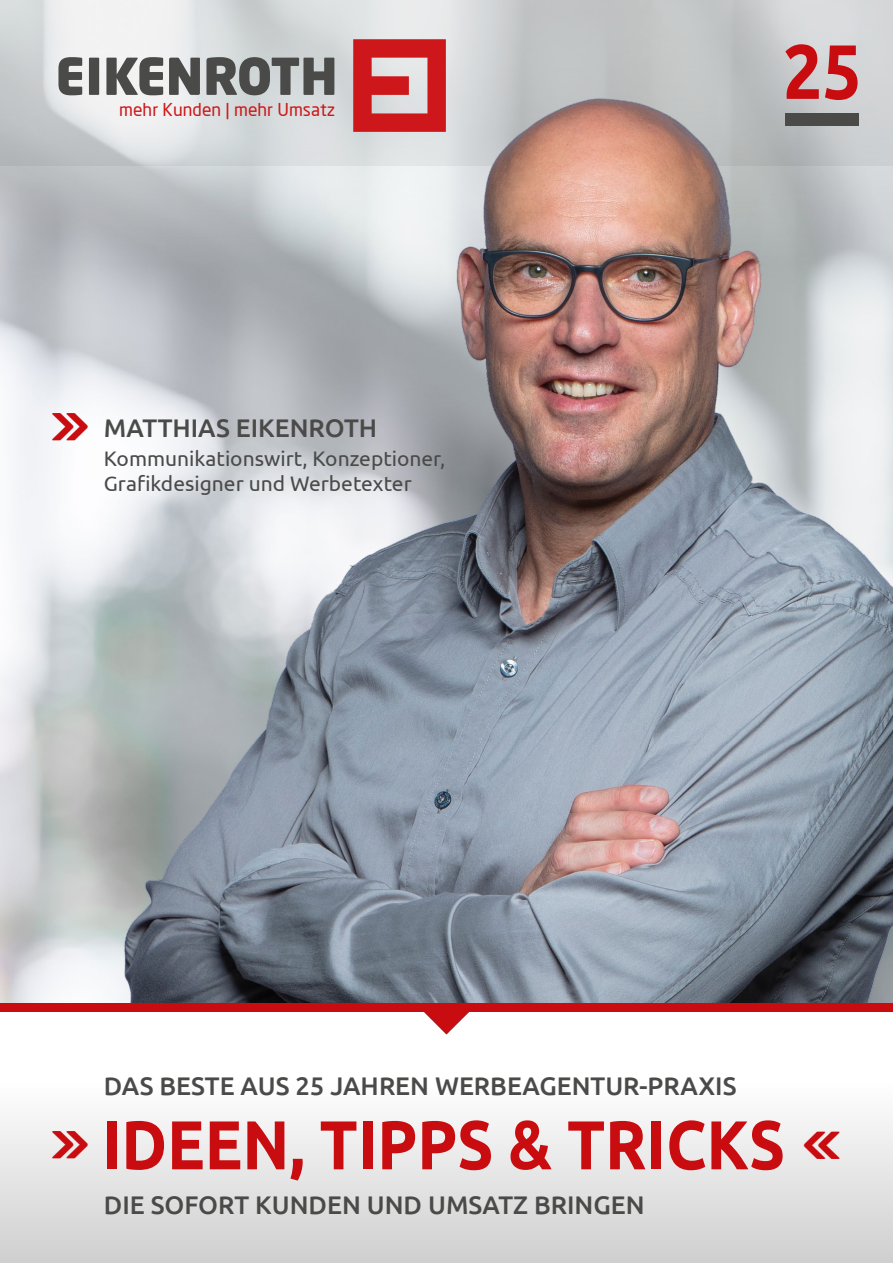
<style>
.page{position:relative;width:893px;height:1263px;background:#fff}
.page>*{position:absolute;margin:0;border:0;box-sizing:border-box;transform-origin:0 0}
.t1{font:700 76.95px "Ubuntu";color:#c90c0f;scale:.9 1}
.t2{font:700 69px "Ubuntu";color:#c90c0f;scale:.9 1}
.t3{font:700 54.6px "Neo Sans";color:#c90c0f;scale:.9 1}
.t4{font:500 25.5px "Ubuntu";color:#4a4a49}
.t5{font:21px/25.2px "Ubuntu";color:#4a4a49}
.t6{font:17.4px "Neo Sans";color:#cd171a}
.s1{font-family:"Neo Sans";font-size:54.6px}
</style>
<div class="page">
<svg style="left:0;top:0;width:893px;height:166px"></svg>
<img style="left:48px;top:84px;width:845px;height:919px">
<div style="left:0;top:1078px;width:893px;height:185px;background:linear-gradient(to bottom,#fff,#cfcfcf)"></div>
<div style="left:0;top:1003px;width:893px;height:8px;background:#c90c0f"></div>
<svg style="left:420px;top:1011px;width:53px;height:23px"></svg>
<div style="left:785px;top:113px;width:73px;height:12px;background:#4a4a49"></div>
<svg style="left:353px;top:39px;width:93px;height:93px"></svg>
<svg style="left:58px;top:57px;width:24px;height:38px"></svg>
<svg style="left:89px;top:58px;width:10px;height:37px"></svg>
<svg style="left:106px;top:57px;width:57px;height:38px"></svg>
<svg style="left:169px;top:58px;width:31px;height:37px"></svg>
<svg style="left:206px;top:57px;width:128px;height:38px"></svg>
<p class="t6" style="left:119px;top:99px;width:217px">mehr Kunden | mehr Umsatz</p>
<h3 class="t3" style="left:47px;top:393px;width:53px">&gt;&gt;</h3>
<p class="t4" style="left:104px;top:411px;width:275px">MATTHIAS EIKENROTH</p>
<p class="t5" style="left:104px;top:445px;width:343px">Kommunikationswirt, Konzeptioner,<br>Grafikdesigner und Werbetexter</p>
<h1 class="t1" style="left:783px;top:25px;width:89px">25</h1>
<p class="t4" style="left:104px;top:1070px;width:634px">DAS BESTE AUS 25 JAHREN WERBEAGENTUR-PRAXIS</p>
<h2 class="t2" style="left:47px;top:1103px;width:821px"><span class="s1">&gt;&gt;</span> IDEEN, TIPPS &amp; TRICKS</h2>
<h3 class="t3" style="left:845px;top:1179px;width:53px;rotate:-180deg">&gt;&gt;</h3>
<p class="t4" style="left:104px;top:1188px;width:542px">DIE SOFORT KUNDEN UND UMSATZ BRINGEN</p>
</div>
